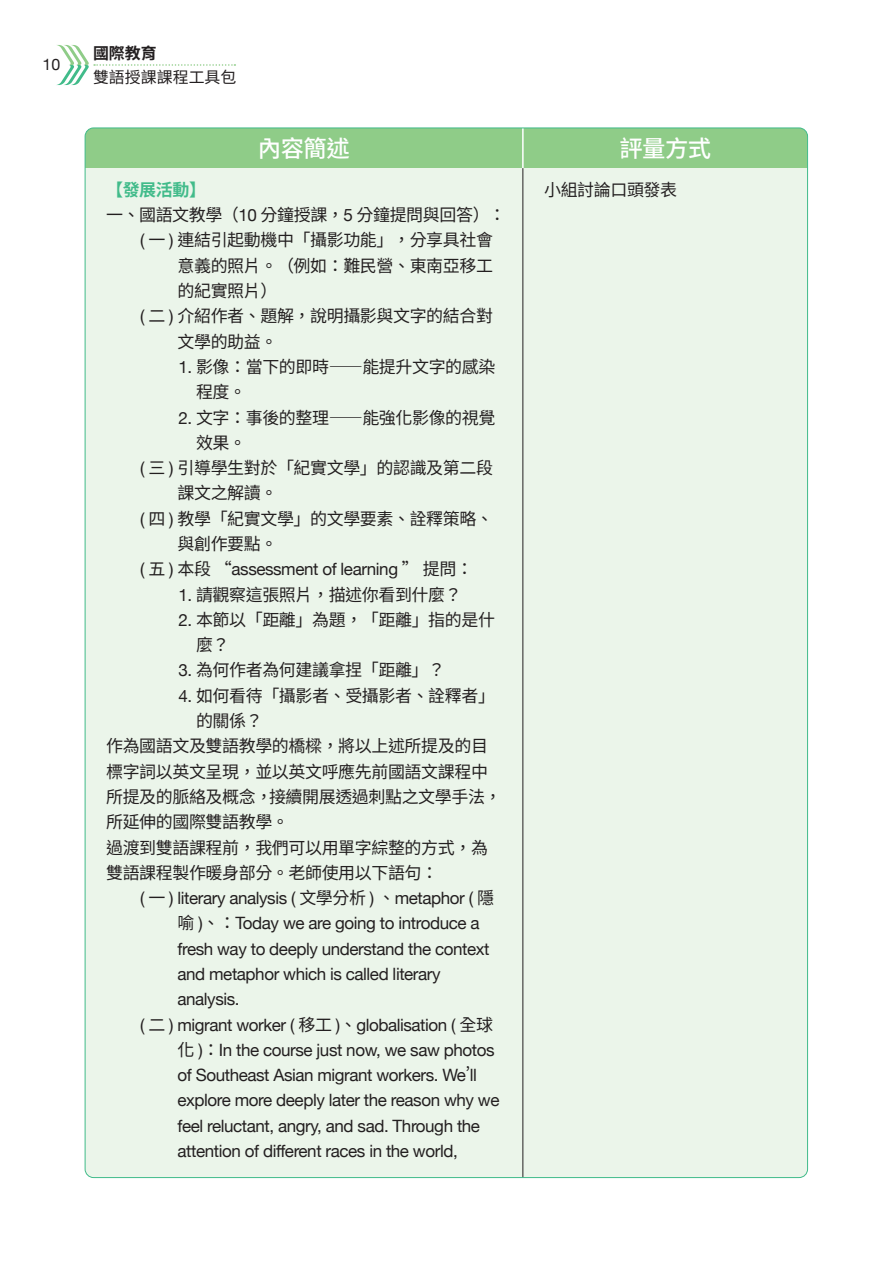
<style>
.page{position:relative;width:893px;height:1263px;background:#fff}
.page>*{position:absolute;margin:0;border:0;box-sizing:border-box;transform-origin:0 0}
.t1{font:500 23.4px "Source Han Sans TW";letter-spacing:-.025em;color:#fff}
.t2{font:16.95px/25.3px "Source Han Sans TW";letter-spacing:-.025em;color:#231f20}
.t3{font:16.95px "Helvetica Neue";letter-spacing:-.025em;color:#231f20}
.t4{font:700 16.95px "Source Han Sans TW";color:#41bb8a}
.t5{font:15.9px "Source Han Sans TW";color:#231f20}
.t6{font:700 15.9px "Source Han Sans TW";color:#231f20}
.t7{font:15.9px "Helvetica Neue";color:#231f20}
.s1{font-family:"Helvetica Neue"}
.s2{font-family:"Source Han Sans TW"}
</style>
<div class="page">
<div style="left:85px;top:128px;width:722px;height:40px;background:#8fcc88"></div>
<div style="left:85px;top:168px;width:722px;height:1009px;background:#ebf5ea"></div>
<hr style="left:522px;top:128px;width:2px;height:40px;background:#fff">
<hr style="left:523px;top:168px;width:1px;height:1009px;background:#231f20">
<svg style="left:57px;top:45px;width:178px;height:40px"></svg>
<p class="t7" style="left:43px;top:53px;width:19px">10</p>
<p class="t6" style="left:93px;top:45px;width:65px">國際教育</p>
<p class="t5" style="left:93px;top:68px;width:145px">雙語授課課程工具包</p>
<p class="t1" style="left:258px;top:135px;width:93px">內容簡述</p>
<p class="t1" style="left:619px;top:135px;width:93px">評量方式</p>
<p class="t4" style="left:106px;top:180px;width:101px">【發展活動】</p>
<p class="t2" style="left:106px;top:203px;width:401px">一、國語文教學（<span class="s1">10</span> 分鐘授課，<span class="s1">5</span> 分鐘提問與回答）：</p>
<p class="t2" style="left:140px;top:228px;width:354px"><span class="s1">(</span> 一 <span class="s1">)</span> 連結引起動機中「攝影功能」，分享具社會</p>
<p class="t2" style="left:178px;top:253px;width:317px">意義的照片。（例如：難民營、東南亞移工</p>
<p class="t2" style="left:178px;top:278px;width:101px">的紀實照片）</p>
<p class="t2" style="left:140px;top:304px;width:354px"><span class="s1">(</span> 二 <span class="s1">)</span> 介紹作者、題解，說明攝影與文字的結合對</p>
<p class="t2" style="left:178px;top:329px;width:101px">文學的助益。</p>
<p class="t2" style="left:196px;top:354px;width:301px;text-indent:-18px"><span class="s1">1.</span> 影像：當下的即時――能提升文字的感染程度。</p>
<p class="t2" style="left:178px;top:405px;width:318px"><span class="s1">2.</span> 文字：事後的整理――能強化影像的視覺</p>
<p class="t2" style="left:196px;top:430px;width:52px">效果。</p>
<p class="t2" style="left:140px;top:456px;width:354px"><span class="s1">(</span> 三 <span class="s1">)</span> 引導學生對於「紀實文學」的認識及第二段</p>
<p class="t2" style="left:178px;top:481px;width:101px">課文之解讀。</p>
<p class="t2" style="left:140px;top:506px;width:354px"><span class="s1">(</span> 四 <span class="s1">)</span> 教學「紀實文學」的文學要素、詮釋策略、</p>
<p class="t2" style="left:178px;top:531px;width:101px">與創作要點。</p>
<p class="t3" style="left:140px;top:557px;width:334px">( <span class="s2">五</span> ) <span class="s2">本段 “</span>assessment of learning <span class="s2">” 提問：</span></p>
<p class="t2" style="left:178px;top:582px;width:285px"><span class="s1">1.</span> 請觀察這張照片，描述你看到什麼？</p>
<p class="t2" style="left:196px;top:607px;width:300px;text-indent:-18px"><span class="s1">2.</span> 本節以「距離」為題，「距離」指的是什麼？</p>
<p class="t2" style="left:178px;top:658px;width:268px"><span class="s1">3.</span> 為何作者為何建議拿捏「距離」？</p>
<p class="t2" style="left:178px;top:683px;width:318px"><span class="s1">4.</span> 如何看待「攝影者、受攝影者、詮釋者」</p>
<p class="t2" style="left:196px;top:708px;width:68px">的關係？</p>
<p class="t2" style="left:106px;top:734px;width:383px">作為國語文及雙語教學的橋樑，將以上述所提及的目</p>
<p class="t2" style="left:106px;top:759px;width:383px">標字詞以英文呈現，並以英文呼應先前國語文課程中</p>
<p class="t2" style="left:106px;top:784px;width:397px">所提及的脈絡及概念，接續開展透過刺點之文學手法，</p>
<p class="t2" style="left:106px;top:810px;width:184px">所延伸的國際雙語教學。</p>
<p class="t2" style="left:106px;top:835px;width:383px">過渡到雙語課程前，我們可以用單字綜整的方式，為</p>
<p class="t2" style="left:106px;top:860px;width:334px">雙語課程製作暖身部分。老師使用以下語句：</p>
<p class="t3" style="left:140px;top:886px;width:355px">( <span class="s2">一</span> ) literary analysis ( <span class="s2">文學分析</span> ) <span class="s2">、</span>metaphor ( <span class="s2">隱</span></p>
<p class="t3" style="left:178px;top:911px;width:304px"><span class="s2">喻</span> )<span class="s2">、：</span>Today we are going to introduce a</p>
<p class="t3" style="left:178px;top:936px;width:314px">fresh way to deeply understand the context</p>
<p class="t3" style="left:178px;top:962px;width:265px">and metaphor which is called literary</p>
<p class="t3" style="left:178px;top:987px;width:64px">analysis.</p>
<p class="t3" style="left:140px;top:1012px;width:354px">( <span class="s2">二</span> ) migrant worker ( <span class="s2">移工</span> )<span class="s2">、</span>globalisation ( <span class="s2">全球</span></p>
<p class="t3" style="left:178px;top:1037px;width:319px"><span class="s2">化</span> )<span class="s2">：</span>In the course just now, we saw photos</p>
<p class="t3" style="left:178px;top:1063px;width:301px">of Southeast Asian migrant workers. We<span class="s2">’</span>ll</p>
<p class="t3" style="left:178px;top:1088px;width:324px">explore more deeply later the reason why we</p>
<p class="t3" style="left:178px;top:1113px;width:304px">feel reluctant, angry, and sad. Through the</p>
<p class="t3" style="left:178px;top:1139px;width:282px">attention of different races in the world,</p>
<p class="t2" style="left:544px;top:177px;width:135px">小組討論口頭發表</p>
</div>
